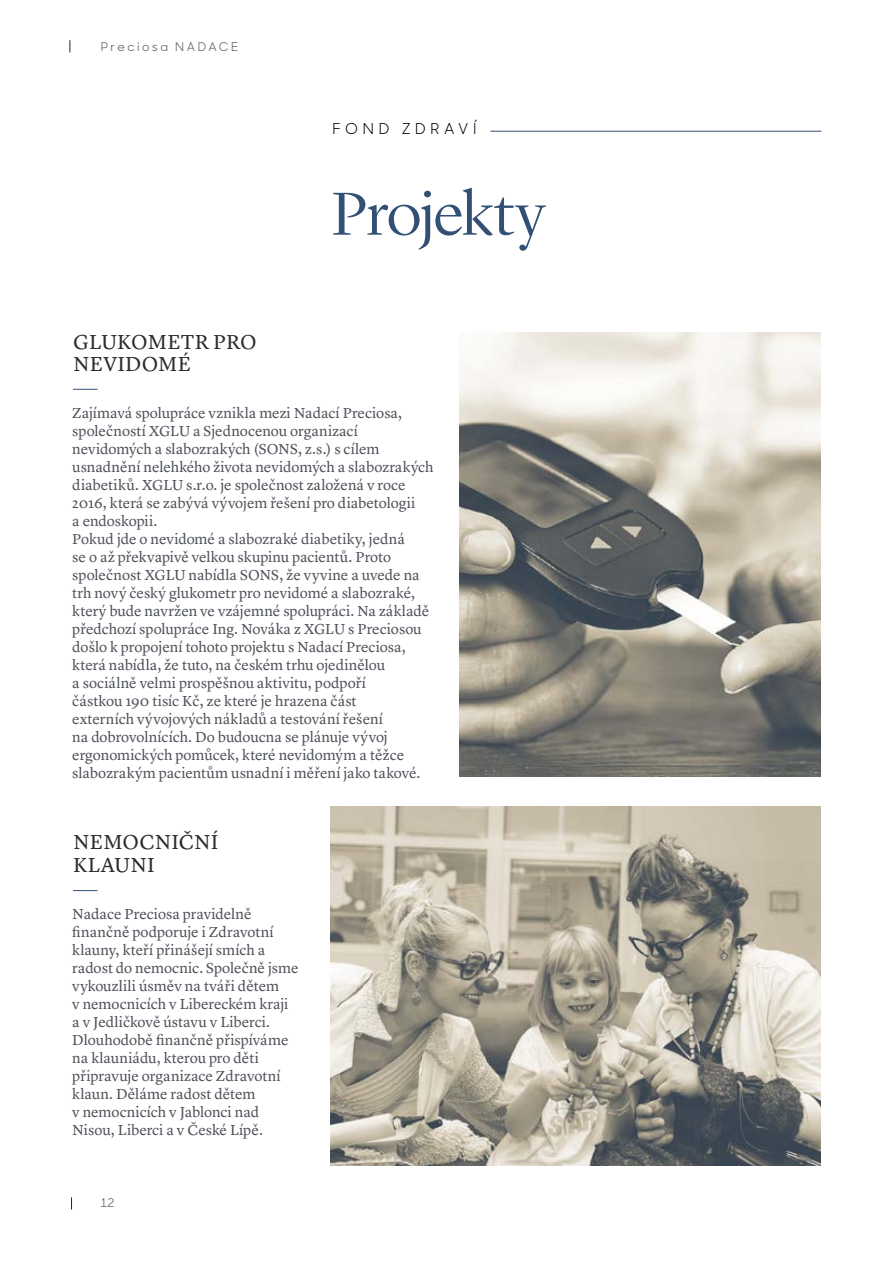
<style>
.page{position:relative;width:893px;height:1263px;background:#fff}
.page>*{position:absolute;margin:0;border:0;box-sizing:border-box;transform-origin:0 0}
.t1{font:300 63px "Lyon Display";letter-spacing:-.025em;color:#315074;scale:1.05 1}
.t2{font:21px/22.5px "Lyon Text";letter-spacing:.015em;color:#2d2b2b}
.t3{font:15px/18px "Lyon Text";color:#4d5159}
.t4{font:15px "Sharp Sans Display No 1";letter-spacing:.31em;color:#000}
.t5{font:12px "Sharp Sans Display No 1";letter-spacing:.215em;color:#4d5159}
</style>
<div class="page">
<svg style="left:71px;top:1197px;width:1px;height:12px"></svg>
<svg style="left:70px;top:40px;width:1px;height:12px"></svg>
<img style="left:459px;top:333px;width:361px;height:444px">
<img style="left:330px;top:807px;width:490px;height:358px">
<hr style="left:490px;top:131px;width:331px;height:1px;background:#315074">
<svg style="left:73px;top:389px;width:24px;height:1px"></svg>
<svg style="left:73px;top:890px;width:24px;height:1px"></svg>
<p class="t5" style="left:101px;top:37px;width:139px">Preciosa NADACE</p>
<h2 class="t2" style="left:73px;top:329px;width:185px">GLUKOMETR PRO<br>NEVIDOMÉ</h2>
<p class="t4" style="left:332px;top:117px;width:145px">FOND ZDRAVÍ</p>
<h1 class="t1" style="left:331px;top:168px;width:205px">Projekty</h1>
<p class="t3" style="left:72px;top:402px;width:363px">Zajímavá spolupráce vznikla mezi Nadací Preciosa, společností XGLU a Sjednocenou organizací nevidomých a slabozrakých (SONS, z.s.) s cílem usnadnění nelehkého života nevidomých a slabozrakých diabetiků. XGLU s.r.o. je společnost založená v roce 2016, která se zabývá vývojem řešení pro diabetologii<br>a endoskopii.<br>Pokud jde o nevidomé a slabozraké diabetiky, jedná<br>se o až překvapivě velkou skupinu pacientů. Proto společnost XGLU nabídla SONS, že vyvine a uvede na trh nový český glukometr pro nevidomé a slabozraké, který bude navržen ve vzájemné spolupráci. Na základě předchozí spolupráce Ing. Nováka z XGLU s Preciosou došlo k propojení tohoto projektu s Nadací Preciosa, která nabídla, že tuto, na českém trhu ojedinělou<br>a sociálně velmi prospěšnou aktivitu, podpoří<br>částkou 190 tisíc Kč, ze které je hrazena část<br>externích vývojových nákladů a testování řešení<br>na dobrovolnících. Do budoucna se plánuje vývoj ergonomických pomůcek, které nevidomým a těžce slabozrakým pacientům usnadní i měření jako takové.</p>
<h2 class="t2" style="left:73px;top:829px;width:147px">NEMOCNIČNÍ<br>KLAUNI</h2>
<p class="t3" style="left:72px;top:903px;width:228px">Nadace Preciosa pravidelně finančně podporuje i Zdravotní klauny, kteří přinášejí smích a radost do nemocnic. Společně jsme vykouzlili úsměv na tváři dětem<br>v nemocnicích v Libereckém kraji a v Jedličkově ústavu v Liberci.<br>Dlouhodobě finančně přispíváme na klauniádu, kterou pro děti připravuje organizace Zdravotní klaun. Děláme radost dětem<br>v nemocnicích v Jablonci nad<br>Nisou, Liberci a v České Lípě.</p>
<p class="t5" style="left:100px;top:1193px;width:16px">12</p>
</div>
